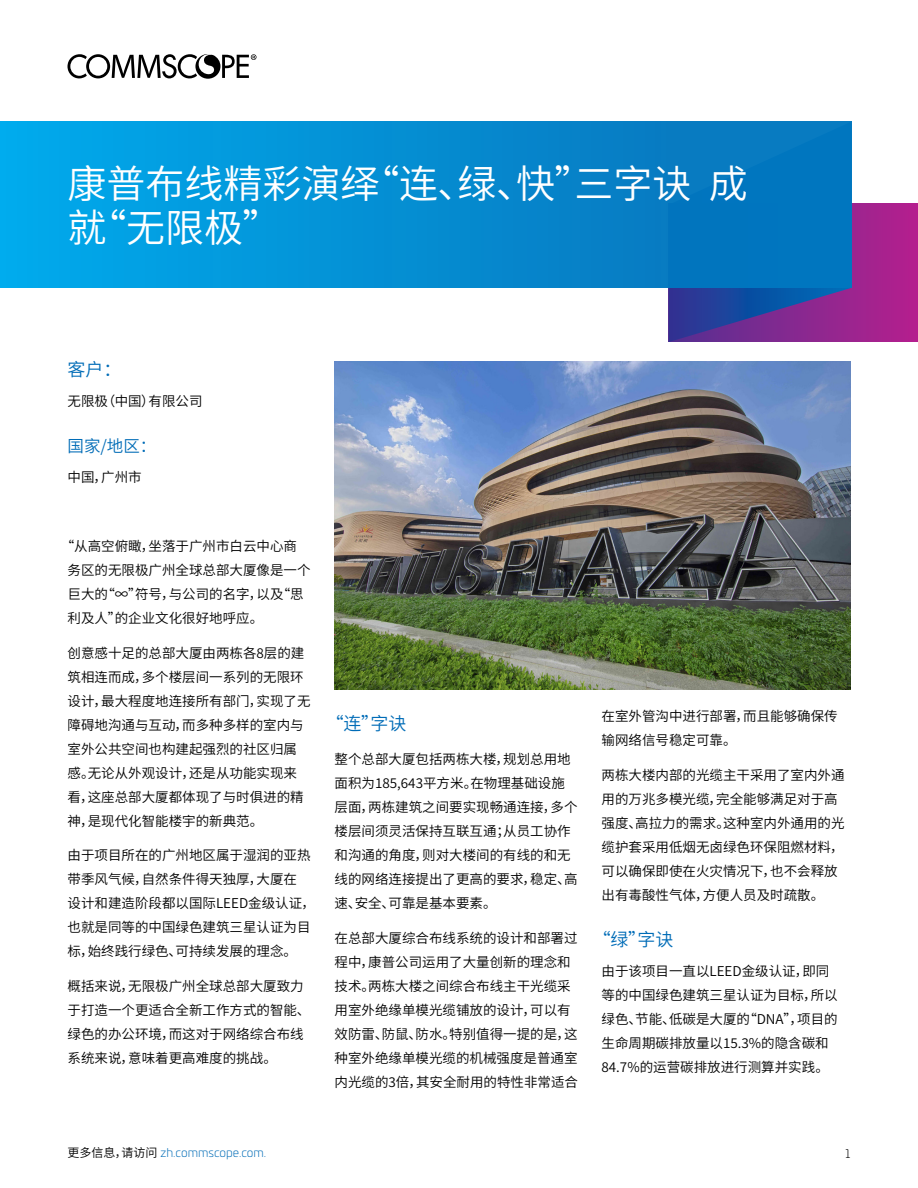
<style>
.page{position:relative;width:918px;height:1188px;background:#fff}
.page>*{position:absolute;margin:0;border:0;box-sizing:border-box;transform-origin:0 0}
.t1{font:39px/43.5px "Source Han Sans CN";color:#fff}
.t2{font:18px "Source Han Sans CN";color:#006cb7}
.t3{font:16.5px "Source Han Sans CN";color:#006cb7}
.t4{font:13.5px/24px "Source Han Sans CN";color:#000}
.t5{font:300 12px "Univia Pro";color:#006cb7}
.t6{font:300 12px "Univia Pro";color:#000}
.s1{font-family:"Source Han Sans CN";font-weight:400;color:#000}
</style>
<div class="page">
<svg style="left:67px;top:54px;width:189px;height:25px"></svg>
<div style="left:669px;top:204px;width:249px;height:138px;background:#a9218e"></div>
<svg style="left:669px;top:288px;width:183px;height:54px;background:#4f3696"></svg>
<div style="left:0;top:122px;width:852px;height:166px;background:linear-gradient(to right,#02aaeb,#0570b9)"></div>
<img style="left:334px;top:361px;width:517px;height:328px">
<h1 class="t1" style="left:68px;top:163px;width:682px">康普布线精彩演绎“连、绿、快”三字诀 成就“无限极”</h1>
<h2 class="t2" style="left:68px;top:359px;width:55px">客户：</h2>
<p class="t4" style="left:68px;top:389px;width:136px">无限极（中国）有限公司</p>
<p class="t3" style="left:68px;top:437px;width:90px">国家/地区：</p>
<p class="t4" style="left:68px;top:465px;width:76px">中国，广州市</p>
<p class="t4" style="left:68px;top:534px;width:244px;text-indent:-7px">“从高空俯瞰，坐落于广州市白云中心商务区的无限极广州全球总部大厦像是一个巨大的“∞”符号，与公司的名字，以及“思利及人”的企业文化很好地呼应。</p>
<p class="t4" style="left:68px;top:641px;width:244px">创意感十足的总部大厦由两栋各8层的建筑相连而成，多个楼层间一系列的无限环设计，最大程度地连接所有部门，实现了无障碍地沟通与互动，而多种多样的室内与室外公共空间也构建起强烈的社区归属感。无论从外观设计，还是从功能实现来看，这座总部大厦都体现了与时俱进的精神，是现代化智能楼宇的新典范。</p>
<p class="t4" style="left:68px;top:843px;width:249px">由于项目所在的广州地区属于湿润的亚热带季风气候，自然条件得天独厚，大厦在<br>设计和建造阶段都以国际LEED金级认证，也就是同等的中国绿色建筑三星认证为目标，始终践行绿色、可持续发展的理念。</p>
<p class="t4" style="left:68px;top:974px;width:244px">概括来说，无限极广州全球总部大厦致力于打造一个更适合全新工作方式的智能、绿色的办公环境，而这对于网络综合布线系统来说，意味着更高难度的挑战。</p>
<h2 class="t2" style="left:326px;top:713px;width:82px">“连”字诀</h2>
<p class="t4" style="left:334px;top:748px;width:244px">整个总部大厦包括两栋大楼，规划总用地面积为185,643平方米。在物理基础设施层面，两栋建筑之间要实现畅通连接，多个楼层间须灵活保持互联互通；从员工协作和沟通的角度，则对大楼间的有线的和无线的网络连接提出了更高的要求，稳定、高速、安全、可靠是基本要素。</p>
<p class="t4" style="left:334px;top:926px;width:245px">在总部大厦综合布线系统的设计和部署过程中，康普公司运用了大量创新的理念和技术。两栋大楼之间综合布线主干光缆采用室外绝缘单模光缆铺放的设计，可以有效防雷、防鼠、防水。特别值得一提的是，这种室外绝缘单模光缆的机械强度是普通室内光缆的3倍，其安全耐用的特性非常适合</p>
<p class="t4" style="left:602px;top:705px;width:238px">在室外管沟中进行部署，而且能够确保传输网络信号稳定可靠。</p>
<p class="t4" style="left:602px;top:763px;width:244px">两栋大楼内部的光缆主干采用了室内外通用的万兆多模光缆，完全能够满足对于高强度、高拉力的需求。这种室内外通用的光缆护套采用低烟无卤绿色环保阻燃材料，可以确保即使在火灾情况下，也不会释放出有毒酸性气体，方便人员及时疏散。</p>
<h2 class="t2" style="left:593px;top:930px;width:82px">“绿”字诀</h2>
<p class="t4" style="left:602px;top:960px;width:238px">由于该项目一直以LEED金级认证，即同等的中国绿色建筑三星认证为目标，所以绿色、节能、低碳是大厦的“DNA”，项目的生命周期碳排放量以15.3%的隐含碳和<br>84.7%的运营碳排放进行测算并实践。</p>
<p class="t5" style="left:68px;top:1144px;width:200px"><span class="s1">更多信息，请访问</span> zh.commscope.com.</p>
<p class="t6" style="left:845px;top:1145px;width:6px">1</p>
</div>
